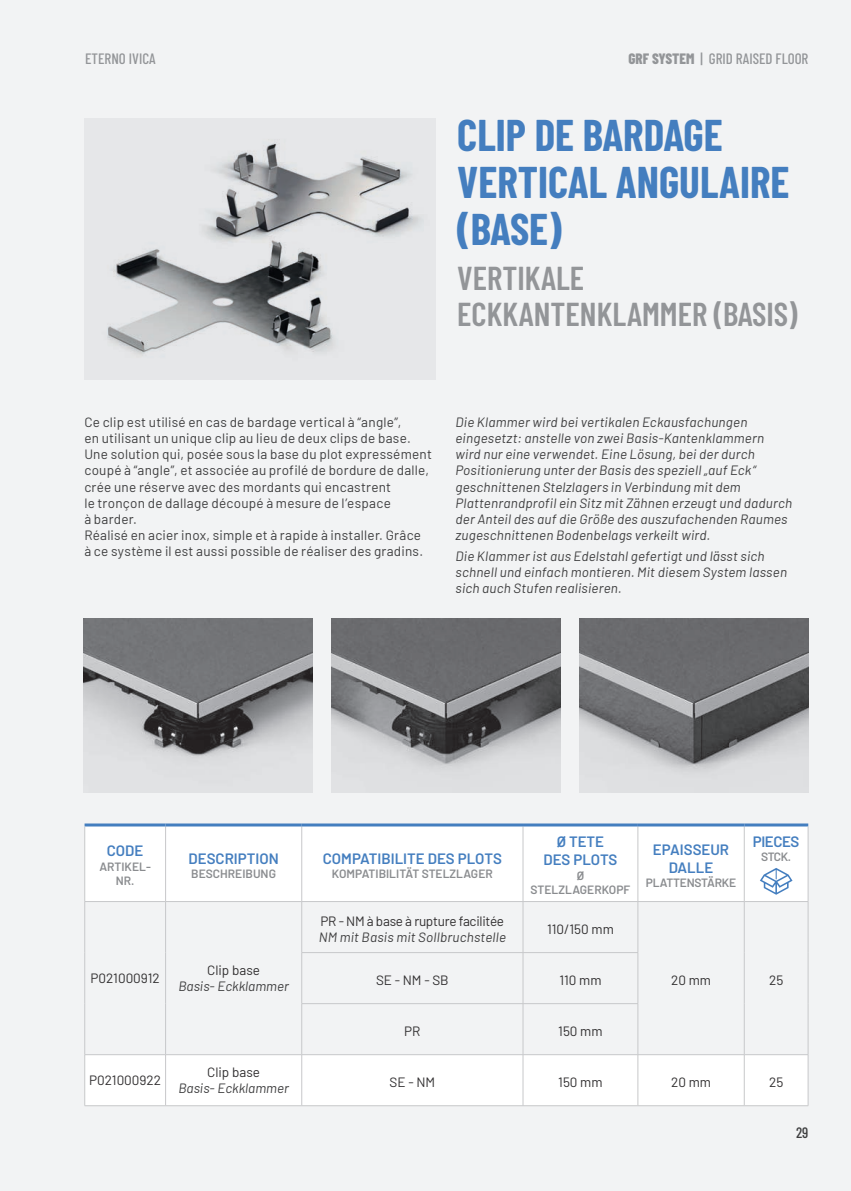
<style>
.page{position:relative;width:851px;height:1191px;background:#fff}
.page>*{position:absolute;margin:0;border:0;box-sizing:border-box;transform-origin:0 0}
.t1{font:700 43.35px/47.2px "Barlow Condensed";color:#447ebf}
.t2{font:600 33px/36px "Barlow Condensed";color:#939598}
.t3{font:600 15px/18px "Barlow";color:#447ebf;text-align:center}
.t4{font:500 15px "Barlow Condensed";color:#939598}
.t5{font:500 15px "Barlow Condensed";color:#3e3e3f}
.t6{font:italic 13.5px/16.2px "Barlow";letter-spacing:.015em;color:#3e3e3f}
.t7{font:13.5px/16.2px "Barlow";letter-spacing:.015em;color:#3e3e3f}
.t8{font:13.5px "Barlow";color:#312f30}
.t9{font:13.5px "Barlow";letter-spacing:-.02em;color:#312f30}
.t10{font:600 12px/14.4px "Barlow";color:#8a8c8f;text-align:center}
.t11{font:600 12px "Barlow";letter-spacing:-.02em;color:#8a8c8f}
.s1{font-weight:800}
</style>
<div class="page">
<div style="left:0;top:0;width:850px;height:1191px;background:#f2f3f4"></div>
<div style="left:84px;top:119px;width:351px;height:261px;background:#e6e7e9"></div>
<img style="left:170px;top:118px;width:266px;height:80px">
<img style="left:107px;top:198px;width:329px;height:182px">
<div style="left:85px;top:826px;width:722px;height:279px;background:#fff"></div>
<svg style="left:85px;top:902px;width:722px;height:152px"></svg>
<hr style="left:165px;top:826px;width:1px;height:75px;background:#c7c8ca">
<hr style="left:301px;top:826px;width:1px;height:75px;background:#c7c8ca">
<hr style="left:522px;top:826px;width:1px;height:75px;background:#c7c8ca">
<hr style="left:637px;top:826px;width:1px;height:75px;background:#c7c8ca">
<hr style="left:743px;top:826px;width:1px;height:75px;background:#c7c8ca">
<hr style="left:85px;top:1105px;width:80px;height:1px;background:#c7c8ca">
<hr style="left:165px;top:1105px;width:137px;height:1px;background:#c7c8ca">
<hr style="left:744px;top:1105px;width:64px;height:1px;background:#c7c8ca">
<hr style="left:637px;top:1105px;width:107px;height:1px;background:#c7c8ca">
<hr style="left:523px;top:1105px;width:114px;height:1px;background:#c7c8ca">
<hr style="left:302px;top:1105px;width:221px;height:1px;background:#c7c8ca">
<hr style="left:165px;top:1054px;width:1px;height:51px;background:#c7c8ca">
<hr style="left:301px;top:1054px;width:1px;height:51px;background:#c7c8ca">
<hr style="left:522px;top:1054px;width:1px;height:51px;background:#c7c8ca">
<hr style="left:637px;top:1054px;width:1px;height:51px;background:#c7c8ca">
<hr style="left:743px;top:1054px;width:1px;height:51px;background:#c7c8ca">
<hr style="left:807px;top:1054px;width:1px;height:51px;background:#c7c8ca">
<hr style="left:84px;top:1054px;width:1px;height:51px;background:#c7c8ca">
<hr style="left:85px;top:823px;width:80px;height:3px;background:#447ebf">
<hr style="left:165px;top:823px;width:137px;height:3px;background:#447ebf">
<hr style="left:302px;top:823px;width:221px;height:3px;background:#447ebf">
<hr style="left:523px;top:823px;width:114px;height:3px;background:#447ebf">
<hr style="left:637px;top:823px;width:107px;height:3px;background:#447ebf">
<hr style="left:744px;top:823px;width:64px;height:3px;background:#447ebf">
<hr style="left:84px;top:826px;width:1px;height:75px;background:#c7c8ca">
<hr style="left:807px;top:826px;width:1px;height:75px;background:#c7c8ca">
<hr style="left:85px;top:901px;width:80px;height:1px;background:#c7c8ca">
<hr style="left:84px;top:901px;width:1px;height:51px;background:#c7c8ca">
<hr style="left:84px;top:952px;width:1px;height:51px;background:#c7c8ca">
<hr style="left:84px;top:1003px;width:1px;height:51px;background:#c7c8ca">
<hr style="left:85px;top:1054px;width:80px;height:1px;background:#c7c8ca">
<hr style="left:165px;top:901px;width:137px;height:1px;background:#c7c8ca">
<hr style="left:165px;top:901px;width:1px;height:51px;background:#c7c8ca">
<hr style="left:165px;top:952px;width:1px;height:51px;background:#c7c8ca">
<hr style="left:165px;top:1003px;width:1px;height:51px;background:#c7c8ca">
<hr style="left:165px;top:1054px;width:137px;height:1px;background:#c7c8ca">
<hr style="left:302px;top:901px;width:221px;height:1px;background:#c7c8ca">
<hr style="left:301px;top:901px;width:1px;height:51px;background:#c7c8ca">
<hr style="left:523px;top:901px;width:114px;height:1px;background:#c7c8ca">
<hr style="left:522px;top:901px;width:1px;height:51px;background:#c7c8ca">
<hr style="left:637px;top:901px;width:107px;height:1px;background:#c7c8ca">
<hr style="left:637px;top:901px;width:1px;height:51px;background:#c7c8ca">
<hr style="left:637px;top:1054px;width:107px;height:1px;background:#c7c8ca">
<hr style="left:744px;top:901px;width:64px;height:1px;background:#c7c8ca">
<hr style="left:743px;top:901px;width:1px;height:51px;background:#c7c8ca">
<hr style="left:807px;top:901px;width:1px;height:51px;background:#c7c8ca">
<hr style="left:743px;top:952px;width:1px;height:51px;background:#c7c8ca">
<hr style="left:807px;top:952px;width:1px;height:51px;background:#c7c8ca">
<hr style="left:743px;top:1003px;width:1px;height:51px;background:#c7c8ca">
<hr style="left:807px;top:1003px;width:1px;height:51px;background:#c7c8ca">
<hr style="left:744px;top:1054px;width:64px;height:1px;background:#c7c8ca">
<hr style="left:301px;top:952px;width:222px;height:1px;background:#c7c8ca">
<hr style="left:301px;top:952px;width:1px;height:51px;background:#c7c8ca">
<hr style="left:523px;top:952px;width:115px;height:1px;background:#c7c8ca">
<hr style="left:522px;top:952px;width:1px;height:51px;background:#c7c8ca">
<hr style="left:637px;top:952px;width:1px;height:51px;background:#c7c8ca">
<hr style="left:301px;top:1003px;width:222px;height:1px;background:#c7c8ca">
<hr style="left:301px;top:1003px;width:1px;height:51px;background:#c7c8ca">
<hr style="left:302px;top:1054px;width:221px;height:1px;background:#c7c8ca">
<hr style="left:523px;top:1003px;width:115px;height:1px;background:#c7c8ca">
<hr style="left:522px;top:1003px;width:1px;height:51px;background:#c7c8ca">
<hr style="left:637px;top:1003px;width:1px;height:51px;background:#c7c8ca">
<hr style="left:523px;top:1054px;width:114px;height:1px;background:#c7c8ca">
<svg style="left:759px;top:868px;width:33px;height:26px"></svg>
<img style="left:84px;top:619px;width:229px;height:173px">
<img style="left:331px;top:619px;width:229px;height:173px">
<img style="left:579px;top:619px;width:229px;height:173px">
<p class="t4" style="left:85px;top:48px;width:72px">ETERNO IVICA</p>
<p class="t4" style="left:628px;top:48px;width:181px"><span class="s1">GRF SYSTEM</span> | GRID RAISED FLOOR</p>
<h1 class="t1" style="left:457px;top:109px;width:334px">CLIP DE BARDAGE<br>VERTICAL ANGULAIRE (BASE)</h1>
<h2 class="t2" style="left:457px;top:258px;width:341px">VERTIKALE<br>ECKKANTENKLAMMER (BASIS)</h2>
<p class="t7" style="left:84px;top:413px;width:349px">Ce clip est utilisé en cas de bardage vertical à “angle”,<br>en utilisant un unique clip au lieu de deux clips de base.<br>Une solution qui, posée sous la base du plot expressément coupé à “angle”, et associée au profilé de bordure de dalle, crée une réserve avec des mordants qui encastrent<br>le tronçon de dallage découpé à mesure de l’espace<br>à barder.<br>Réalisé en acier inox, simple et à rapide à installer. Grâce<br>à ce système il est aussi possible de réaliser des gradins.</p>
<p class="t6" style="left:455px;top:413px;width:338px">Die Klammer wird bei vertikalen Eckausfachungen eingesetzt: anstelle von zwei Basis-Kantenklammern wird nur eine verwendet. Eine Lösung, bei der durch Positionierung unter der Basis des speziell „auf Eck“ geschnittenen Stelzlagers in Verbindung mit dem Plattenrandprofil ein Sitz mit Zähnen erzeugt und dadurch der Anteil des auf die Größe des auszufachenden Raumes zugeschnittenen Bodenbelags verkeilt wird.</p>
<p class="t6" style="left:455px;top:546px;width:333px">Die Klammer ist aus Edelstahl gefertigt und lässt sich schnell und einfach montieren. Mit diesem System lassen sich auch Stufen realisieren.</p>
<p class="t3" style="left:107px;top:840px;width:38px">CODE</p>
<p class="t10" style="left:99px;top:858px;width:53px">ARTIKEL-<br>NR.</p>
<p class="t3" style="left:188px;top:848px;width:92px">DESCRIPTION</p>
<p class="t10" style="left:191px;top:865px;width:86px">BESCHREIBUNG</p>
<p class="t3" style="left:323px;top:848px;width:180px">COMPATIBILITE DES PLOTS</p>
<p class="t10" style="left:332px;top:865px;width:162px">KOMPATIBILITÄT STELZLAGER</p>
<p class="t3" style="left:543px;top:831px;width:76px">Ø TETE<br>DES PLOTS</p>
<p class="t10" style="left:530px;top:867px;width:101px">Ø<br>STELZLAGERKOPF</p>
<p class="t3" style="left:653px;top:839px;width:78px">EPAISSEUR<br>DALLE</p>
<p class="t11" style="left:646px;top:874px;width:92px">PLATTENSTÄRKE</p>
<p class="t3" style="left:752px;top:831px;width:48px">PIECES</p>
<p class="t10" style="left:761px;top:848px;width:32px">STCK.</p>
<p class="t9" style="left:320px;top:911px;width:185px">PR - NM à base à rupture facilitée</p>
<p class="t6" style="left:319px;top:928px;width:189px">NM mit Basis mit Sollbruchstelle</p>
<p class="t8" style="left:547px;top:919px;width:68px">110/150 mm</p>
<p class="t8" style="left:91px;top:968px;width:70px">P021000912</p>
<p class="t8" style="left:207px;top:960px;width:54px">Clip base</p>
<p class="t6" style="left:178px;top:976px;width:112px">Basis- Eckklammer</p>
<p class="t8" style="left:376px;top:970px;width:74px">SE - NM - SB</p>
<p class="t8" style="left:559px;top:970px;width:44px">110 mm</p>
<p class="t8" style="left:671px;top:970px;width:41px">20 mm</p>
<p class="t8" style="left:769px;top:970px;width:16px">25</p>
<p class="t8" style="left:404px;top:1021px;width:18px">PR</p>
<p class="t8" style="left:558px;top:1021px;width:46px">150 mm</p>
<p class="t8" style="left:89px;top:1070px;width:73px">P021000922</p>
<p class="t8" style="left:207px;top:1062px;width:54px">Clip base</p>
<p class="t6" style="left:178px;top:1079px;width:112px">Basis- Eckklammer</p>
<p class="t8" style="left:389px;top:1072px;width:47px">SE - NM</p>
<p class="t8" style="left:558px;top:1072px;width:46px">150 mm</p>
<p class="t8" style="left:671px;top:1072px;width:41px">20 mm</p>
<p class="t8" style="left:769px;top:1072px;width:16px">25</p>
<p class="t5" style="left:795px;top:1121px;width:14px">29</p>
</div>
